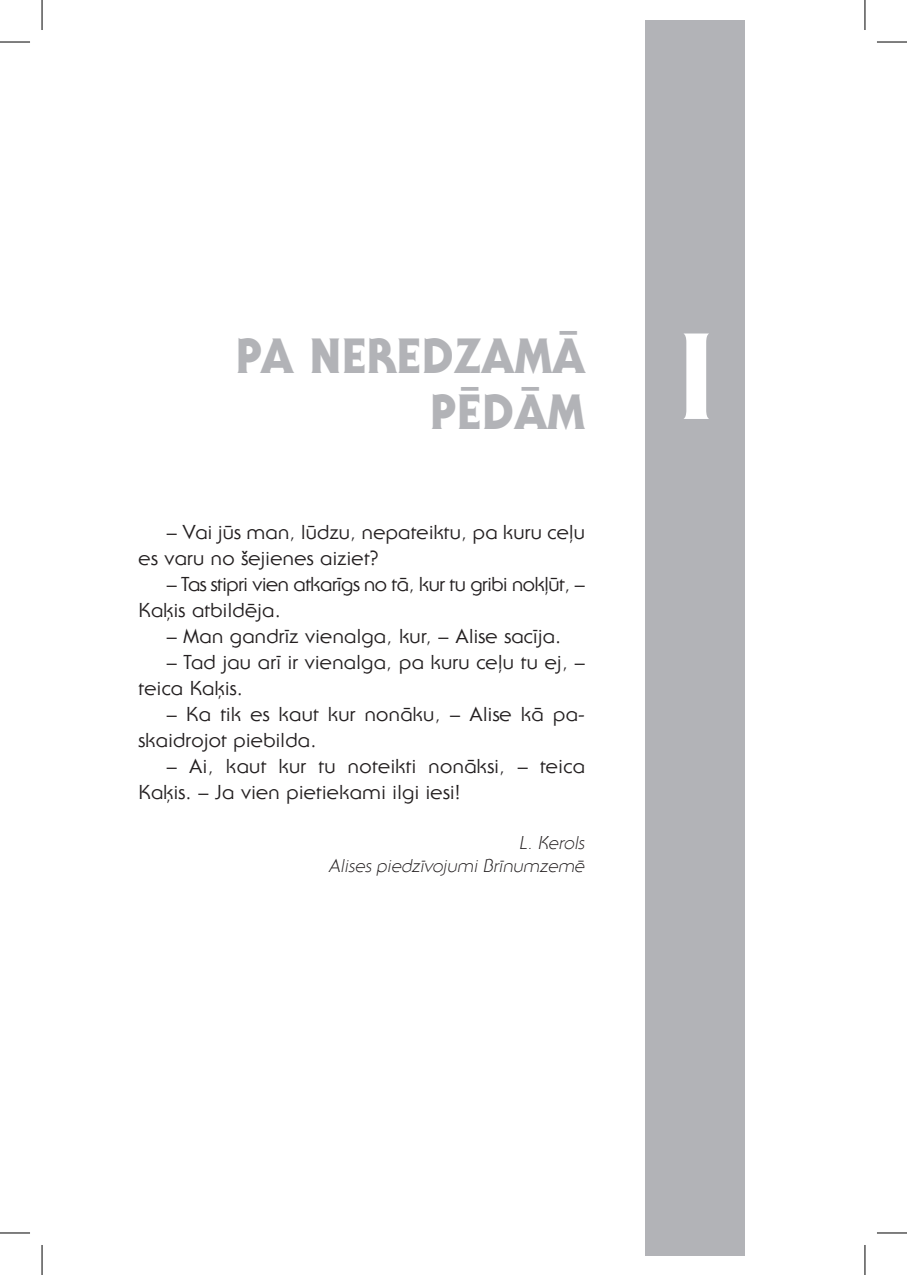
<style>
.page{position:relative;width:907px;height:1275px;background:#fff}
.page>*{position:absolute;margin:0;border:0;box-sizing:border-box;transform-origin:0 0}
.t1{font:120px "Rim Serif Gothic He";color:#fff}
.t2{font:48px/56px "Rim Serif Gothic He";letter-spacing:.015em;color:#b2b3b7;text-align:right}
.t3{font:20px/26px "Rim Serif Gothic";letter-spacing:.015em;color:#231f20}
.t4{font:20px/26px "Rim Serif Gothic";letter-spacing:-.02em;color:#231f20}
.t5{font:italic 18px/23.4px "Rim Serif Gothic Li";letter-spacing:.015em;color:#231f20;text-align:right}
</style>
<div class="page">
<div style="left:645px;top:20px;width:99px;height:1235px;background:#b2b3b7"></div>
<hr style="left:0;top:42px;width:30px;height:1px;background:#000">
<hr style="left:876px;top:42px;width:30px;height:1px;background:#000">
<hr style="left:0;top:1232px;width:30px;height:1px;background:#000">
<hr style="left:876px;top:1232px;width:30px;height:1px;background:#000">
<hr style="left:42px;top:0;width:1px;height:30px;background:#000">
<hr style="left:42px;top:1245px;width:1px;height:30px;background:#000">
<hr style="left:864px;top:0;width:1px;height:30px;background:#000">
<hr style="left:864px;top:1245px;width:1px;height:30px;background:#000">
<h2 class="t2" style="left:235px;top:329px;width:351px">PA NEREDZAMÂ<br>PÇDÂM</h2>
<h1 class="t1" style="left:679px;top:310px;width:35px">I</h1>
<p class="t3" style="left:138px;top:520px;width:447px;text-indent:28px">– Vai jûs man, lûdzu, nepateiktu, pa kuru ceïu es varu no ðejienes aiziet?</p>
<p class="t4" style="left:138px;top:572px;width:447px;text-indent:28px">– Tas stipri vien atkarîgs no tâ, kur tu gribi nokïût, –<br>Kaíis atbildçja.</p>
<p class="t3" style="left:167px;top:624px;width:396px">– Man gandrîz vienalga, kur, – Alise sacîja.</p>
<p class="t3" style="left:138px;top:650px;width:447px;text-indent:28px">– Tad jau arî ir vienalga, pa kuru ceïu tu ej, – teica Kaíis.</p>
<p class="t3" style="left:138px;top:702px;width:447px;text-indent:28px">– Ka tik es kaut kur nonâku, – Alise kâ pa&shy;skaidrojot piebilda.</p>
<p class="t3" style="left:138px;top:754px;width:447px;text-indent:28px">– Ai, kaut kur tu noteikti nonâksi, – teica<br>Kaíis. – Ja vien pietiekami ilgi iesi!</p>
<p class="t5" style="left:329px;top:831px;width:257px">L. Kerols<br>Alises piedzîvojumi Brînumzemç</p>
</div>
